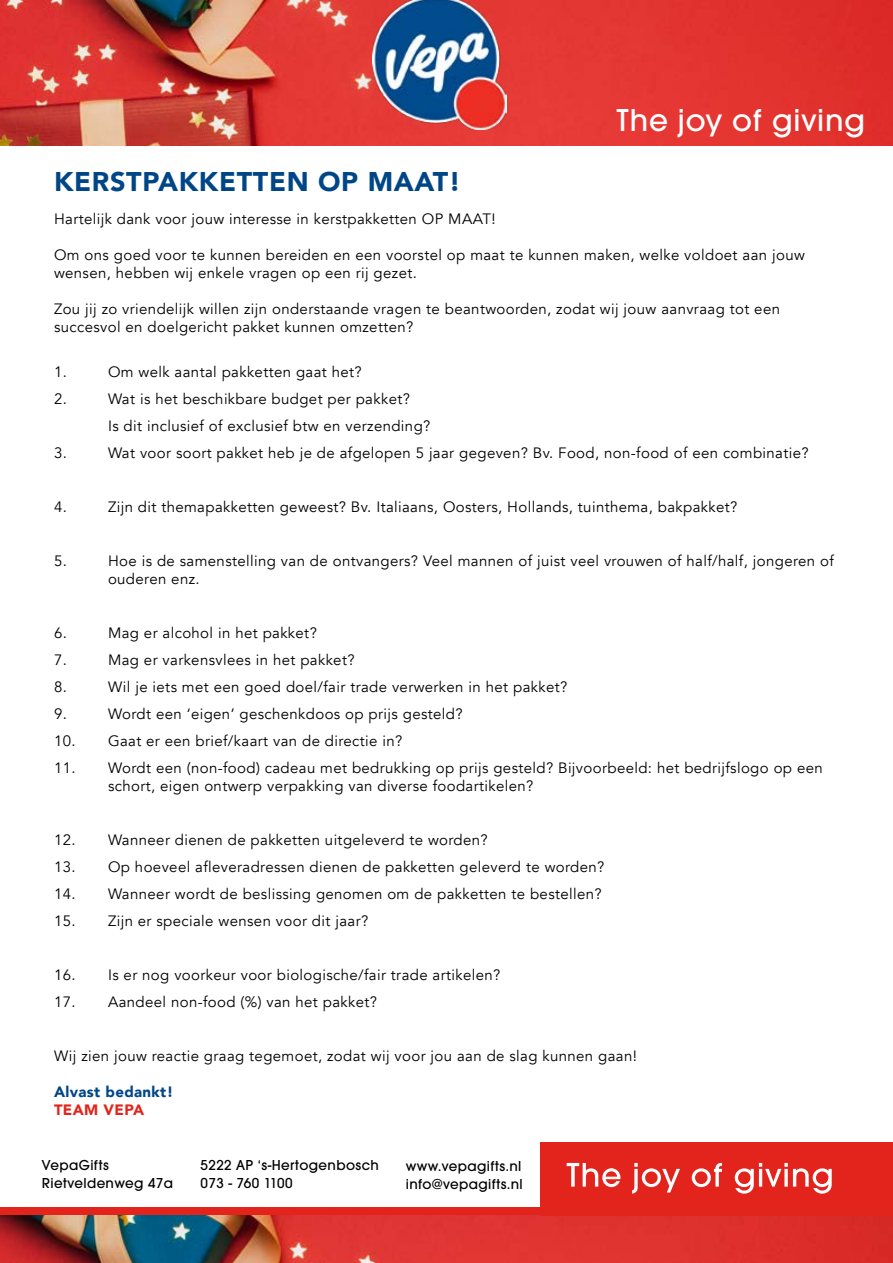
<style>
.page{position:relative;width:893px;height:1263px;background:#fff}
.page>*{position:absolute;margin:0;border:0;box-sizing:border-box;transform-origin:0 0}
.t1{font:500 33px "Avant Gard";letter-spacing:.025em;color:#fff}
.t2{font:900 27px "Avenir";letter-spacing:.025em;color:#004687}
.t3{font:15px/18px "Avenir";letter-spacing:.025em;color:#000}
.t4{font:500 15px/18px "Avant Gard";letter-spacing:.025em;color:#000}
.t5{font:900 15px "Avenir";letter-spacing:.025em;color:#004687}
.t6{font:900 15px "Avenir";letter-spacing:.025em;color:#e3241c}
</style>
<div class="page">
<img style="left:0;top:1214px;width:893px;height:49px">
<div style="left:0;top:1206px;width:893px;height:8px;background:#e3241c"></div>
<img style="left:0;top:0;width:893px;height:145px">
<img style="left:372px;top:0;width:134px;height:129px">
<div style="left:541px;top:1142px;width:352px;height:73px;background:#e3241c"></div>
<svg style="left:567px;top:1163px;width:265px;height:30px"></svg>
<h1 class="t1" style="left:617px;top:101px;width:250px">The joy of giving</h1>
<h2 class="t2" style="left:54px;top:159px;width:408px">KERSTPAKKETTEN OP MAAT!</h2>
<p class="t3" style="left:54px;top:210px;width:443px">Hartelijk dank voor jouw interesse in kerstpakketten OP MAAT!</p>
<p class="t3" style="left:54px;top:246px;width:752px">Om ons goed voor te kunnen bereiden en een voorstel op maat te kunnen maken, welke voldoet aan jouw wensen, hebben wij enkele vragen op een rij gezet.</p>
<p class="t3" style="left:54px;top:300px;width:727px">Zou jij zo vriendelijk willen zijn onderstaande vragen te beantwoorden, zodat wij jouw aanvraag tot een succesvol en doelgericht pakket kunnen omzetten?</p>
<p class="t3" style="left:54px;top:363px;width:14px">1.</p>
<p class="t3" style="left:108px;top:363px;width:255px">Om welk aantal pakketten gaat het?</p>
<p class="t3" style="left:54px;top:390px;width:14px">2.</p>
<p class="t3" style="left:108px;top:386px;width:324px;line-height:27px">Wat is het beschikbare budget per pakket?<br>Is dit inclusief of exclusief btw en verzending?</p>
<p class="t3" style="left:54px;top:444px;width:14px">3.</p>
<p class="t3" style="left:108px;top:444px;width:702px">Wat voor soort pakket heb je de afgelopen 5 jaar gegeven? Bv. Food, non-food of een combinatie?</p>
<p class="t3" style="left:54px;top:498px;width:14px">4.</p>
<p class="t3" style="left:108px;top:498px;width:631px">Zijn dit themapakketten geweest? Bv. Italiaans, Oosters, Hollands, tuinthema, bakpakket?</p>
<p class="t3" style="left:54px;top:552px;width:14px">5.</p>
<p class="t3" style="left:108px;top:552px;width:727px">Hoe is de samenstelling van de ontvangers? Veel mannen of juist veel vrouwen of half/half, jongeren of ouderen enz.</p>
<p class="t3" style="left:54px;top:624px;width:14px">6.</p>
<p class="t3" style="left:108px;top:624px;width:210px">Mag er alcohol in het pakket?</p>
<p class="t3" style="left:54px;top:651px;width:14px">7.</p>
<p class="t3" style="left:108px;top:651px;width:248px">Mag er varkensvlees in het pakket?</p>
<p class="t3" style="left:54px;top:678px;width:14px">8.</p>
<p class="t3" style="left:108px;top:678px;width:461px">Wil je iets met een goed doel/fair trade verwerken in het pakket?</p>
<p class="t3" style="left:54px;top:705px;width:14px">9.</p>
<p class="t3" style="left:108px;top:705px;width:356px">Wordt een ‘eigen’ geschenkdoos op prijs gesteld?</p>
<p class="t3" style="left:54px;top:732px;width:350px">10. Gaat er een brief/kaart van de directie in?</p>
<p class="t3" style="left:108px;top:759px;width:716px;text-indent:-54px">11. Wordt een (non-food) cadeau met bedrukking op prijs gesteld? Bijvoorbeeld: het bedrijfslogo op een schort, eigen ontwerp verpakking van diverse foodartikelen?</p>
<p class="t3" style="left:54px;top:831px;width:435px">12. Wanneer dienen de pakketten uitgeleverd te worden?</p>
<p class="t3" style="left:54px;top:858px;width:552px">13. Op hoeveel afleveradressen dienen de pakketten geleverd te worden?</p>
<p class="t3" style="left:54px;top:885px;width:549px">14. Wanneer wordt de beslissing genomen om de pakketten te bestellen?</p>
<p class="t3" style="left:54px;top:912px;width:316px">15. Zijn er speciale wensen voor dit jaar?</p>
<p class="t3" style="left:54px;top:966px;width:448px">16. Is er nog voorkeur voor biologische/fair trade artikelen?</p>
<p class="t3" style="left:54px;top:993px;width:325px">17. Aandeel non-food (%) van het pakket?</p>
<p class="t3" style="left:54px;top:1047px;width:584px">Wij zien jouw reactie graag tegemoet, zodat wij voor jou aan de slag kunnen gaan!</p>
<p class="t5" style="left:54px;top:1079px;width:121px">Alvast bedankt!</p>
<p class="t6" style="left:54px;top:1097px;width:92px">TEAM VEPA</p>
<p class="t4" style="left:42px;top:1156px;width:133px">VepaGifts<br>Rietveldenweg 47a</p>
<p class="t4" style="left:201px;top:1156px;width:180px">5222 AP ‘s-Hertogenbosch<br>073 - 760 1100</p>
<p class="t4" style="left:406px;top:1157px;width:119px">www.vepagifts.nl info@vepagifts.nl</p>
</div>
